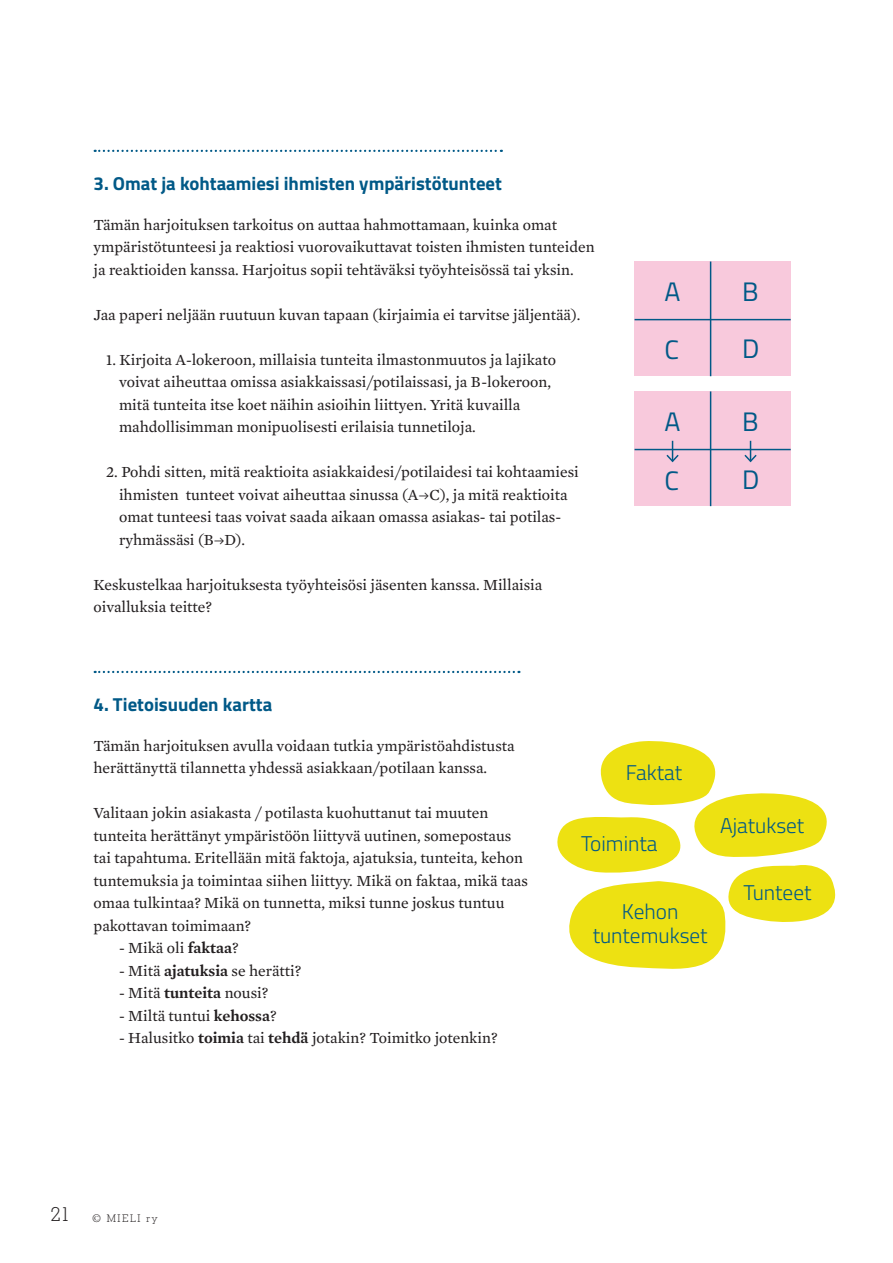
<style>
.page{position:relative;width:893px;height:1263px;background:#fff}
.page>*{position:absolute;margin:0;border:0;box-sizing:border-box;transform-origin:0 0}
.t1{font:26.85px "Cairo";color:#015987}
.t2{font:300 21.3px/24px "Cairo";color:#015987;text-align:center}
.t3{font:700 18.75px "Cairo";color:#015987}
.t4{font:15.75px/22.5px "Mercury Text G2";color:#231f20}
.t5{font:300 10.5px "Memphis LT Std";letter-spacing:.15em;color:#231f20}
.s1{font-weight:600}
.s2{font-size:19.5px}
</style>
<div class="page">
<svg style="left:95px;top:150px;width:407px;height:2px"></svg>
<svg style="left:95px;top:671px;width:424px;height:2px"></svg>
<div style="left:635px;top:261px;width:156px;height:115px;background:#f8c9dc"></div>
<div style="left:635px;top:391px;width:156px;height:115px;background:#f8c9dc"></div>
<hr style="left:710px;top:261px;width:1px;height:115px;background:#015987">
<hr style="left:710px;top:391px;width:1px;height:115px;background:#015987">
<hr style="left:635px;top:319px;width:156px;height:1px;background:#015987">
<hr style="left:635px;top:449px;width:156px;height:1px;background:#015987">
<svg style="left:665px;top:441px;width:15px;height:22px"></svg>
<svg style="left:743px;top:441px;width:15px;height:22px"></svg>
<svg style="left:557px;top:741px;width:279px;height:228px"></svg>
<p class="t3" style="left:94px;top:168px;width:410px">3. Omat ja kohtaamiesi ihmisten ympäristötunteet</p>
<p class="t4" style="left:94px;top:212px;width:503px">Tämän harjoituksen tarkoitus on auttaa hahmottamaan, kuinka omat ympäristötunteesi ja reaktiosi vuorovaikuttavat toisten ihmisten tunteiden ja reaktioiden kanssa. Harjoitus sopii tehtäväksi työyhteisössä tai yksin.</p>
<p class="t4" style="left:94px;top:302px;width:488px">Jaa paperi neljään ruutuun kuvan tapaan (kirjaimia ei tarvitse jäljentää).</p>
<p class="t4" style="left:119px;top:347px;width:438px;text-indent:-13px">1. Kirjoita A-lokeroon, millaisia tunteita ilmastonmuutos ja lajikato voivat aiheuttaa omissa asiakkaissasi/potilaissasi, ja B-lokeroon, mitä tunteita itse koet näihin asioihin liittyen. Yritä kuvailla mahdollisimman monipuolisesti erilaisia tunnetiloja.</p>
<p class="t4" style="left:119px;top:460px;width:461px;text-indent:-13px">2. Pohdi sitten, mitä reaktioita asiakkaidesi/potilaidesi tai kohtaamiesi ihmisten tunteet voivat aiheuttaa sinussa (A C), ja mitä reaktioita omat tunteesi taas voivat saada aikaan omassa asiakas- tai potilas&shy;ryhmässäsi (B D).</p>
<p class="t4" style="left:94px;top:572px;width:450px">Keskustelkaa harjoituksesta työyhteisösi jäsenten kanssa. Millaisia oivalluksia teitte?</p>
<h1 class="t1" style="left:664px;top:272px;width:17px">A</h1>
<h1 class="t1" style="left:742px;top:272px;width:18px">B</h1>
<h1 class="t1" style="left:664px;top:330px;width:16px">C</h1>
<h1 class="t1" style="left:742px;top:329px;width:19px">D</h1>
<h1 class="t1" style="left:664px;top:402px;width:17px">A</h1>
<h1 class="t1" style="left:742px;top:402px;width:18px">B</h1>
<h1 class="t1" style="left:664px;top:461px;width:16px">C</h1>
<h1 class="t1" style="left:742px;top:460px;width:19px">D</h1>
<p class="t3" style="left:94px;top:689px;width:180px">4. Tietoisuuden kartta</p>
<p class="t4" style="left:94px;top:733px;width:423px">Tämän harjoituksen avulla voidaan tutkia ympäristöahdistusta herättänyttä tilannetta yhdessä asiakkaan/potilaan kanssa.</p>
<p class="t4" style="left:94px;top:801px;width:436px">Valitaan jokin asiakasta / potilasta kuohuttanut tai muuten tunteita herättänyt ympäristöön liittyvä uutinen, somepostaus tai tapahtuma. Eritellään mitä faktoja, ajatuksia, tunteita, kehon tuntemuksia ja toimintaa siihen liittyy. Mikä on faktaa, mikä taas omaa tulkintaa? Mikä on tunnetta, miksi tunne joskus tuntuu pakottavan toimimaan?</p>
<p class="t4" style="left:119px;top:936px;width:121px">- Mikä oli <span class="s1">faktaa</span>?</p>
<p class="t4" style="left:119px;top:959px;width:184px">- Mitä <span class="s1">ajatuksia</span> se herätti?</p>
<p class="t4" style="left:119px;top:981px;width:151px">- Mitä <span class="s1">tunteita</span> nousi?</p>
<p class="t4" style="left:119px;top:1004px;width:159px">- Miltä tuntui <span class="s1">kehossa</span>?</p>
<p class="t4" style="left:119px;top:1026px;width:380px">- Halusitko <span class="s1">toimia</span> tai <span class="s1">tehdä</span> jotakin? Toimitko jotenkin?</p>
<h2 class="t2" style="left:626px;top:761px;width:58px">Faktat</h2>
<h2 class="t2" style="left:581px;top:832px;width:78px">Toiminta</h2>
<h2 class="t2" style="left:720px;top:814px;width:86px">Ajatukset</h2>
<h2 class="t2" style="left:593px;top:900px;width:116px">Kehon tuntemukset</h2>
<h2 class="t2" style="left:744px;top:880px;width:69px">Tunteet</h2>
<p class="t5" style="left:51px;top:1211px;width:109px"><span class="s2">21</span> © MIELI ry</p>
</div>
